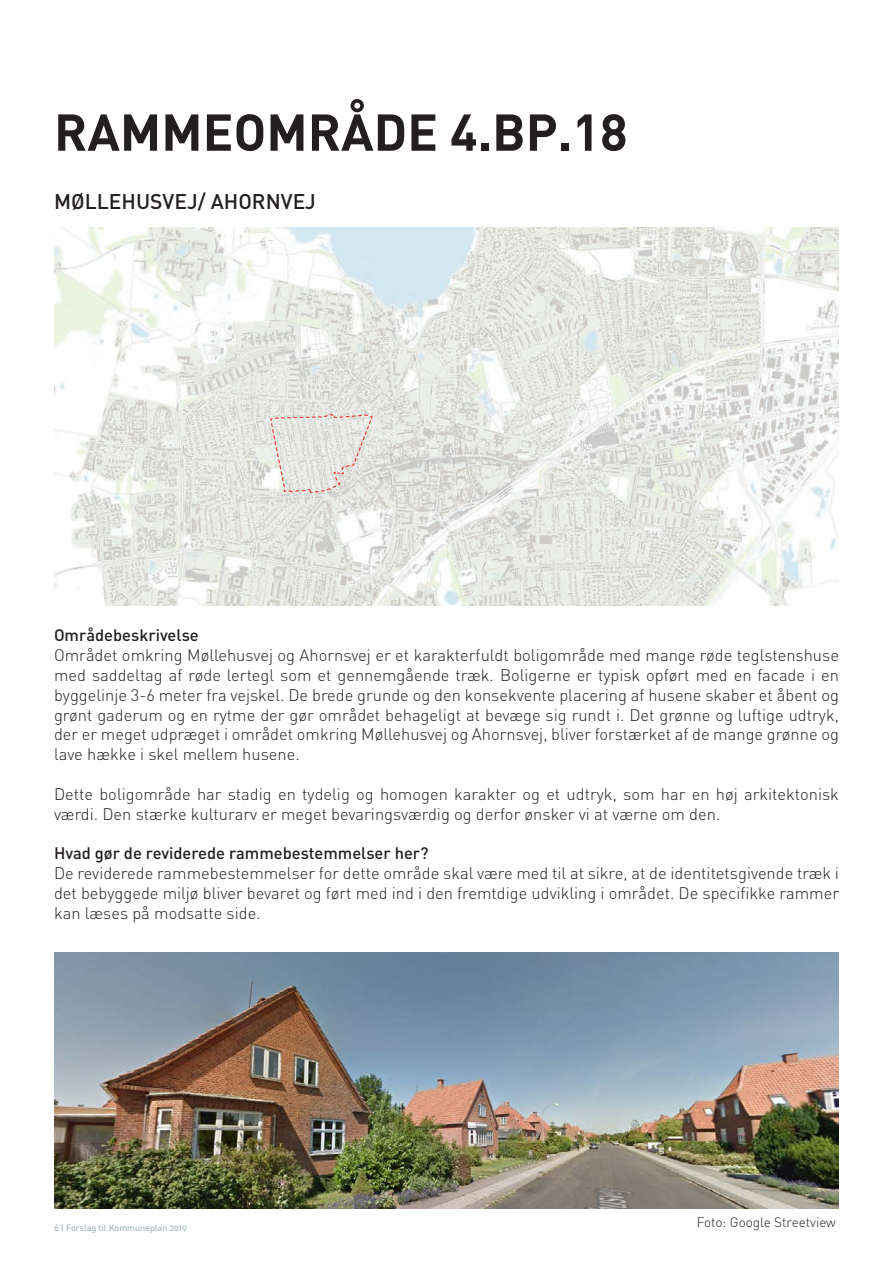
<style>
.page{position:relative;width:893px;height:1263px;background:#fff}
.page>*{position:absolute;margin:0;border:0;box-sizing:border-box;transform-origin:0 0}
.t1{font:700 51px "DIN";color:#231f20}
.t2{font:500 21px "DIN";color:#231f20}
.t3{font:300 16.5px/19.8px "DIN";color:#231f20;text-align:justify}
.t4{font:500 16.5px "DIN";color:#231f20}
.t5{font:300 13.5px "DIN";color:#231f20}
.t6{font:9px "DIN Regular Alternate";color:#8ea1ac}
</style>
<div class="page">
<img style="left:54px;top:228px;width:785px;height:377px">
<svg style="left:269px;top:413px;width:104px;height:81px;background:#e4e0db"></svg>
<img style="left:54px;top:952px;width:785px;height:257px">
<p class="t1" style="left:54px;top:99px;width:575px">RAMMEOMRÅDE 4.BP.18</p>
<p class="t2" style="left:54px;top:188px;width:263px">MØLLEHUSVEJ/ AHORNVEJ</p>
<p class="t4" style="left:54px;top:624px;width:146px">Områdebeskrivelse</p>
<p class="t3" style="left:54px;top:645px;width:787px">Området omkring Møllehusvej og Ahornsvej er et karakterfuldt boligområde med mange røde teglstenshuse med saddeltag af røde lertegl som et gennemgående træk. Boligerne er typisk opført med en facade i en byggelinje 3-6 meter fra vejskel. De brede grunde og den konsekvente placering af husene skaber et åbent og grønt gaderum og en rytme der gør området behageligt at bevæge sig rundt i. Det grønne og luftige udtryk, der er meget udpræget i området omkring Møllehusvej og Ahornsvej, bliver forstærket af de mange grønne og lave hække i skel mellem husene.</p>
<p class="t3" style="left:54px;top:783px;width:786px">Dette boligområde har stadig en tydelig og homogen karakter og et udtryk, som har en høj arkitektonisk værdi. Den stærke kulturarv er meget bevaringsværdig og derfor ønsker vi at værne om den.</p>
<p class="t4" style="left:54px;top:842px;width:376px">Hvad gør de reviderede rammebestemmelser her?</p>
<p class="t3" style="left:54px;top:863px;width:787px">De reviderede rammebestemmelser for dette område skal være med til at sikre, at de identitetsgivende træk i det bebyggede miljø bliver bevaret og ført med ind i den fremtdige udvikling i området. De specifikke rammer kan læses på modsatte side.</p>
<p class="t6" style="left:54px;top:1222px;width:135px">6 | Forslag til Kommuneplan 2019</p>
<p class="t5" style="left:697px;top:1213px;width:141px">Foto: Google Streetview</p>
</div>
